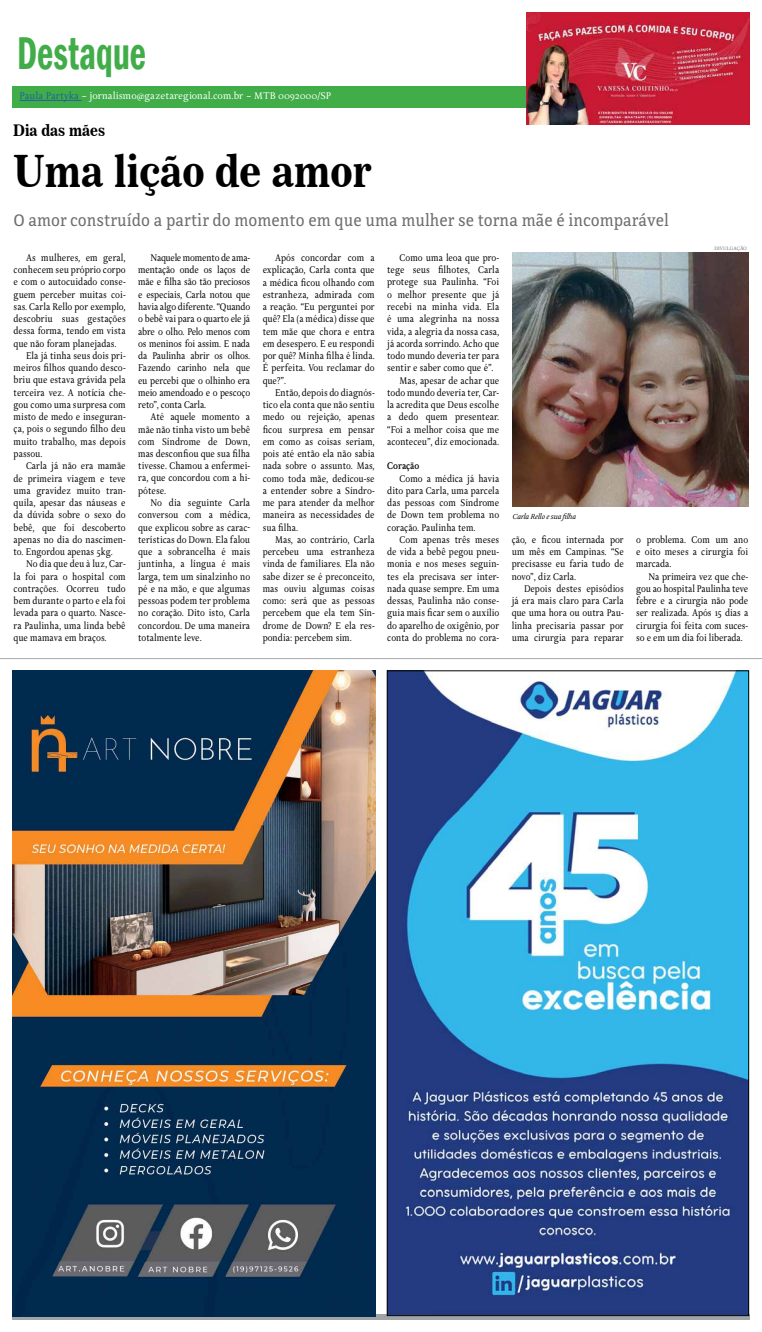
<style>
.page{position:relative;width:762px;height:1332px;background:#fff}
.page>*{position:absolute;margin:0;border:0;box-sizing:border-box;transform-origin:0 0}
.t1{font:600 condensed 47.25px "Franklin Gothic";color:#41ad49;scale:.75 1}
.t2{font:43.75px "News 706 BT Bold C";color:#000;scale:.9 1}
.t3{font:17.5px "Directa Serif";color:#6d6e71}
.t4{font:15.75px "News 706 BT Bold C";color:#000;scale:.9 1}
.t5{font:10.5px/12.2px "Delicato Pro";color:#000;text-align:justify;scale:.9 1}
.t6{font:10.5px "Delicato Pro";color:#fff}
.t7{font:700 10.5px "Delicato Pro";color:#000;scale:.9 1}
.t8{font:italic 7.88px "Delicato Pro";color:#000}
.t9{font:5.25px "Delicato Pro";color:#6d6e71}
.s1{color:#215e9e}
</style>
<div class="page">
<svg style="left:12px;top:1314px;width:737px;height:6px;background:#7f868f"></svg>
<div style="left:13px;top:86px;width:736px;height:22px;background:#41ad49"></div>
<hr style="left:20px;top:100px;width:62px;height:1px;background:#215e9e">
<img style="left:526px;top:12px;width:223px;height:112px">
<hr style="left:0;top:658px;width:761px;height:1px;background:#a7a9ac">
<img style="left:13px;top:671px;width:362px;height:646px">
<img style="left:389px;top:673px;width:357px;height:641px">
<img style="left:512px;top:252px;width:236px;height:255px">
<h1 class="t1" style="left:17px;top:22px;width:174px">Destaque</h1>
<p class="t6" style="left:20px;top:90px;width:313px"><span class="s1">Paula Partyka</span> – jornalismo@gazetaregional.com.br – MTB 0092000/SP</p>
<h3 class="t4" style="left:13px;top:121px;width:104px">Dia das mães</h3>
<h2 class="t2" style="left:13px;top:145px;width:399px">Uma lição de amor</h2>
<h3 class="t3" style="left:13px;top:210px;width:657px">O amor construído a partir do momento em que uma mulher se torna mãe é incomparável</h3>
<p class="t5" style="left:26px;top:252px;width:112px">As mulheres, em geral,</p>
<p class="t5" style="left:14px;top:264px;width:126px">conhecem seu próprio corpo</p>
<p class="t5" style="left:14px;top:276px;width:126px">e com o autocuidado conse-</p>
<p class="t5" style="left:14px;top:288px;width:126px">guem perceber muitas coi-</p>
<p class="t5" style="left:14px;top:301px;width:126px">sas. Carla Rello por exemplo,</p>
<p class="t5" style="left:14px;top:313px;width:126px">descobriu suas gestações</p>
<p class="t5" style="left:14px;top:325px;width:126px">dessa forma, tendo em vista</p>
<p class="t5" style="left:14px;top:337px;width:116px">que não foram planejadas.</p>
<p class="t5" style="left:26px;top:350px;width:112px">Ela já tinha seus dois pri-</p>
<p class="t5" style="left:14px;top:362px;width:126px">meiros filhos quando desco-</p>
<p class="t5" style="left:14px;top:374px;width:126px">briu que estava grávida pela</p>
<p class="t5" style="left:14px;top:386px;width:126px">terceira vez. A notícia che-</p>
<p class="t5" style="left:14px;top:399px;width:126px">gou como uma surpresa com</p>
<p class="t5" style="left:14px;top:411px;width:126px">misto de medo e inseguran-</p>
<p class="t5" style="left:14px;top:423px;width:126px">ça, pois o segundo filho deu</p>
<p class="t5" style="left:14px;top:435px;width:126px">muito trabalho, mas depois</p>
<p class="t5" style="left:14px;top:448px;width:34px">passou.</p>
<p class="t5" style="left:26px;top:460px;width:112px">Carla já não era mamãe</p>
<p class="t5" style="left:14px;top:472px;width:126px">de primeira viagem e teve</p>
<p class="t5" style="left:14px;top:484px;width:126px">uma gravidez muito tran-</p>
<p class="t5" style="left:14px;top:497px;width:126px">quila, apesar das náuseas e</p>
<p class="t5" style="left:14px;top:509px;width:126px">da dúvida sobre o sexo do</p>
<p class="t5" style="left:14px;top:521px;width:126px">bebê, que foi descoberto</p>
<p class="t5" style="left:14px;top:533px;width:126px">apenas no dia do nascimen-</p>
<p class="t5" style="left:14px;top:546px;width:111px">to. Engordou apenas 5kg.</p>
<p class="t5" style="left:26px;top:558px;width:112px">No dia que deu à luz, Car-</p>
<p class="t5" style="left:14px;top:570px;width:126px">la foi para o hospital com</p>
<p class="t5" style="left:14px;top:582px;width:126px">contrações. Ocorreu tudo</p>
<p class="t5" style="left:14px;top:595px;width:126px">bem durante o parto e ela foi</p>
<p class="t5" style="left:14px;top:607px;width:126px">levada para o quarto. Nasce-</p>
<p class="t5" style="left:14px;top:619px;width:126px">ra Paulinha, uma linda bebê</p>
<p class="t5" style="left:14px;top:631px;width:105px">que mamava em braços.</p>
<p class="t9" style="left:714px;top:245px;width:34px">DIVULGAÇÃO</p>
<p class="t5" style="left:399px;top:252px;width:112px">Como uma leoa que pro-</p>
<p class="t5" style="left:387px;top:264px;width:126px">tege seus filhotes, Carla</p>
<p class="t5" style="left:387px;top:276px;width:126px">protege sua Paulinha. “Foi</p>
<p class="t5" style="left:387px;top:288px;width:126px">o melhor presente que já</p>
<p class="t5" style="left:387px;top:301px;width:126px">recebi na minha vida. Ela</p>
<p class="t5" style="left:387px;top:313px;width:126px">é uma alegrinha na nossa</p>
<p class="t5" style="left:387px;top:325px;width:126px">vida, a alegria da nossa casa,</p>
<p class="t5" style="left:387px;top:337px;width:126px">já acorda sorrindo. Acho que</p>
<p class="t5" style="left:387px;top:350px;width:126px">todo mundo deveria ter para</p>
<p class="t5" style="left:387px;top:362px;width:120px">sentir e saber como que é”.</p>
<p class="t5" style="left:399px;top:374px;width:112px">Mas, apesar de achar que</p>
<p class="t5" style="left:387px;top:386px;width:126px">todo mundo deveria ter, Car-</p>
<p class="t5" style="left:387px;top:399px;width:126px">la acredita que Deus escolhe</p>
<p class="t5" style="left:387px;top:411px;width:126px">a dedo quem presentear.</p>
<p class="t5" style="left:387px;top:423px;width:126px">“Foi a melhor coisa que me</p>
<p class="t5" style="left:387px;top:435px;width:126px">aconteceu”, diz emocionada.</p>
<p class="t7" style="left:387px;top:460px;width:37px">Coração</p>
<p class="t5" style="left:387px;top:472px;width:126px;text-indent:12px">Como a médica já havia dito para Carla, uma parcela das pessoas com Síndrome de Down tem problema no coração. Paulinha tem.</p>
<p class="t5" style="left:387px;top:533px;width:126px;text-indent:12px">Com apenas três meses de vida a bebê pegou pneu&shy;monia e nos meses seguin&shy;tes ela precisava ser inter&shy;nada quase sempre. Em uma dessas, Paulinha não conse&shy;guia mais ficar sem o auxílio do aparelho de oxigênio, por conta do problema no cora-</p>
<p class="t5" style="left:138px;top:252px;width:126px;text-indent:12px">Naquele momento de ama&shy;mentação onde os laços de mãe e filha são tão preciosos e especiais, Carla notou que havia algo diferente. “Quando o bebê vai para o quarto ele já abre o olho. Pelo menos com os meninos foi assim. E nada da Paulinha abrir os olhos.<br>Fazendo carinho nela que eu percebi que o olhinho era meio amendoado e o pescoço reto”, conta Carla.</p>
<p class="t5" style="left:138px;top:411px;width:126px;text-indent:12px">Até aquele momento a mãe não tinha visto um bebê com Síndrome de Down, mas desconfiou que sua filha tivesse. Chamou a enfermei&shy;ra, que concordou com a hi&shy;pótese.</p>
<p class="t5" style="left:138px;top:497px;width:126px;text-indent:12px">No dia seguinte Carla conversou com a médica, que explicou sobre as carac&shy;terísticas do Down. Ela falou que a sobrancelha é mais juntinha, a língua é mais larga, tem um sinalzinho no pé e na mão, e que algumas pessoas podem ter problema no coração. Dito isto, Carla concordou. De uma maneira totalmente leve.</p>
<p class="t5" style="left:262px;top:252px;width:126px;text-indent:12px">Após concordar com a explicação, Carla conta que a médica ficou olhando com estranheza, admirada com a reação. “Eu perguntei por quê? Ela (a médica) disse que tem mãe que chora e entra em desespero. E eu respondi por quê? Minha filha é linda.<br>É perfeita. Vou reclamar do que?”.</p>
<p class="t5" style="left:262px;top:387px;width:126px;text-indent:12px">Então, depois do diagnós&shy;tico ela conta que não sentiu medo ou rejeição, apenas ficou surpresa em pensar em como as coisas seriam, pois até então ela não sabia nada sobre o assunto. Mas, como toda mãe, dedicou-se a entender sobre a Síndro&shy;me para atender da melhor maneira as necessidades de sua filha.</p>
<p class="t5" style="left:262px;top:533px;width:126px;text-indent:12px">Mas, ao contrário, Carla percebeu uma estranheza vinda de familiares. Ela não sabe dizer se é preconceito, mas ouviu algumas coisas como: será que as pessoas percebem que ela tem Sín&shy;drome de Down? E ela res&shy;pondia: percebem sim.</p>
<p class="t8" style="left:512px;top:512px;width:65px">Carla Rello e sua filha</p>
<p class="t5" style="left:511px;top:534px;width:126px">ção, e ficou internada por um mês em Campinas. “Se precisasse eu faria tudo de novo”, diz Carla.</p>
<p class="t5" style="left:511px;top:583px;width:126px;text-indent:12px">Depois destes episódios já era mais claro para Carla que uma hora ou outra Pau&shy;linha precisaria passar por uma cirurgia para reparar</p>
<p class="t5" style="left:636px;top:534px;width:126px">o problema. Com um ano e oito meses a cirurgia foi marcada.</p>
<p class="t5" style="left:636px;top:570px;width:126px;text-indent:12px">Na primeira vez que che&shy;gou ao hospital Paulinha teve febre e a cirurgia não pode ser realizada. Após 15 dias a cirurgia foi feita com suces&shy;so e em um dia foi liberada.</p>
</div>
